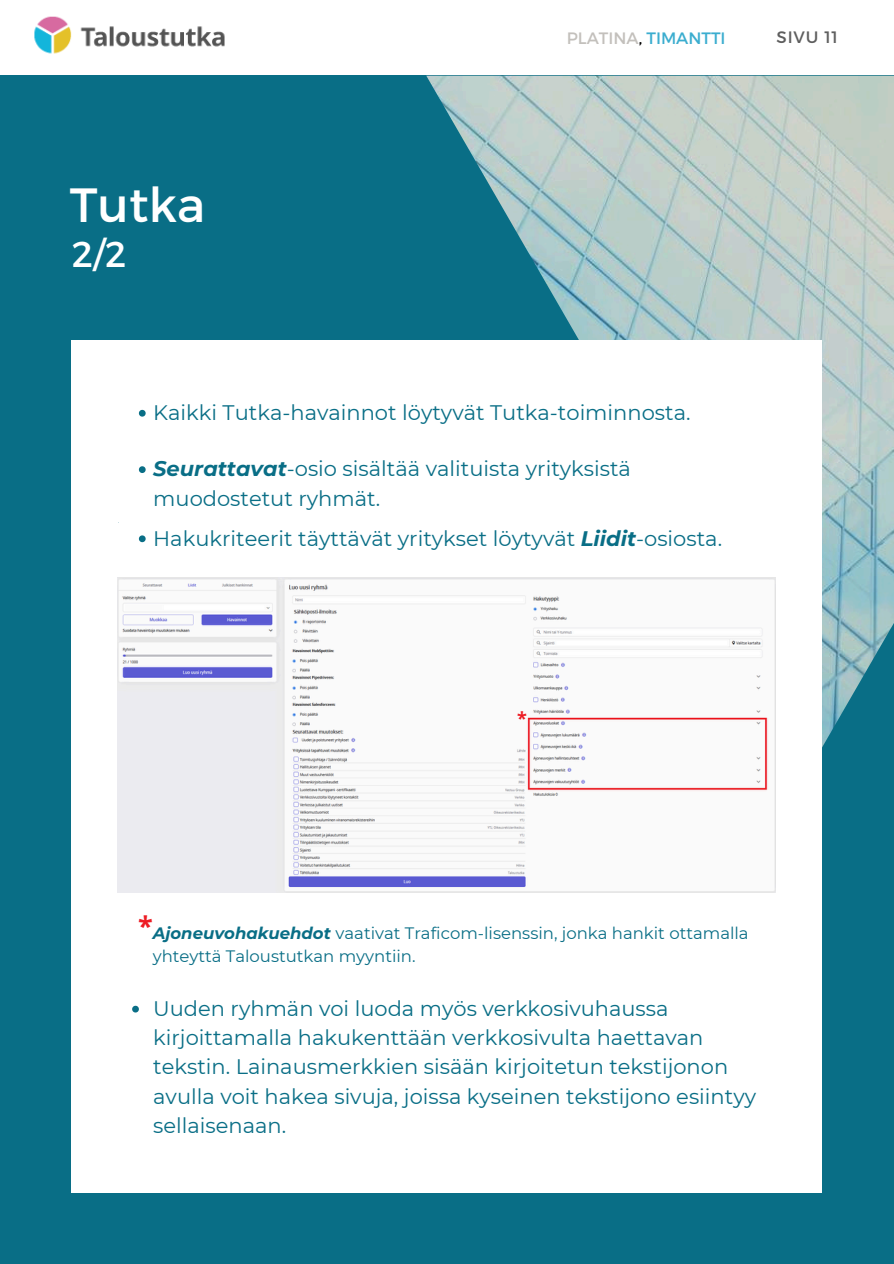
<style>
.page{position:relative;width:894px;height:1264px;background:#fff}
.page>*{position:absolute;margin:0;border:0;box-sizing:border-box;transform-origin:0 0}
.t1{font:48px "Montserrat";color:#fff}
.t2{font:36px "Montserrat";color:#fff}
.t3{font:700 27px "Open Sans";color:#ed1c24}
.t4{font:21px/29.2px "Montserrat";color:#096e86}
.t5{font:700 18px "Open Sans";color:#ed1c24}
.t6{font:16.5px/22.5px "Montserrat";color:#096e86}
.t7{font:16.5px "Montserrat";color:#3badcf}
.t8{font:16.5px "Montserrat";letter-spacing:.05em;color:#5e5e5e}
.s1{color:#c3c0bc}
.s2{color:#000}
.s3{font-weight:700;font-style:italic}
</style>
<div class="page">
<div style="left:0;top:0;width:893px;height:1263px;background:#096e86"></div>
<img style="left:426px;top:76px;width:467px;height:678px">
<div style="left:0;top:0;width:893px;height:74px;background:#fff"></div>
<img style="left:34px;top:16px;width:191px;height:38px">
<div style="left:72px;top:340px;width:749px;height:852px;background:#fff"></div>
<img style="left:117px;top:577px;width:657px;height:315px">
<svg style="left:139px;top:410px;width:7px;height:6px"></svg>
<svg style="left:139px;top:466px;width:7px;height:7px"></svg>
<svg style="left:139px;top:535px;width:7px;height:7px"></svg>
<svg style="left:132px;top:1005px;width:7px;height:7px"></svg>
<p class="t7" style="left:566px;top:27px;width:160px"><span class="s1">PLATINA</span><span class="s2">,</span> TIMANTTI</p>
<h4 class="t8" style="left:776px;top:27px;width:63px">SIVU 11</h4>
<p class="t1" style="left:70px;top:174px;width:137px">Tutka</p>
<p class="t2" style="left:72px;top:231px;width:56px">2/2</p>
<h1 class="t4" style="left:153px;top:398px;width:538px">Kaikki Tutka-havainnot löytyvät Tutka-toiminnosta.</h1>
<h2 class="t4" style="left:153px;top:454px;width:479px"><span class="s3">Seurattavat</span>-osio sisältää valituista yrityksistä muodostetut ryhmät.</h2>
<p class="t4" style="left:153px;top:523px;width:570px">Hakukriteerit täyttävät yritykset löytyvät <span class="s3">Liidit</span>-osiosta.</p>
<p class="t5" style="left:517px;top:705px;width:11px">*</p>
<p class="t3" style="left:138px;top:906px;width:16px">*</p>
<p class="t6" style="left:153px;top:921px;width:597px"><span class="s3">Ajoneuvohakuehdot</span> vaativat Traficom-lisenssin, jonka hankit ottamalla yhteyttä Taloustutkan myyntiin.</p>
<p class="t4" style="left:153px;top:993px;width:604px">Uuden ryhmän voi luoda myös verkkosivuhaussa kirjoittamalla hakukenttään verkkosivulta haettavan tekstin. Lainausmerkkien sisään kirjoitetun tekstijonon avulla voit hakea sivuja, joissa kyseinen tekstijono esiintyy sellaisenaan.</p>
</div>
